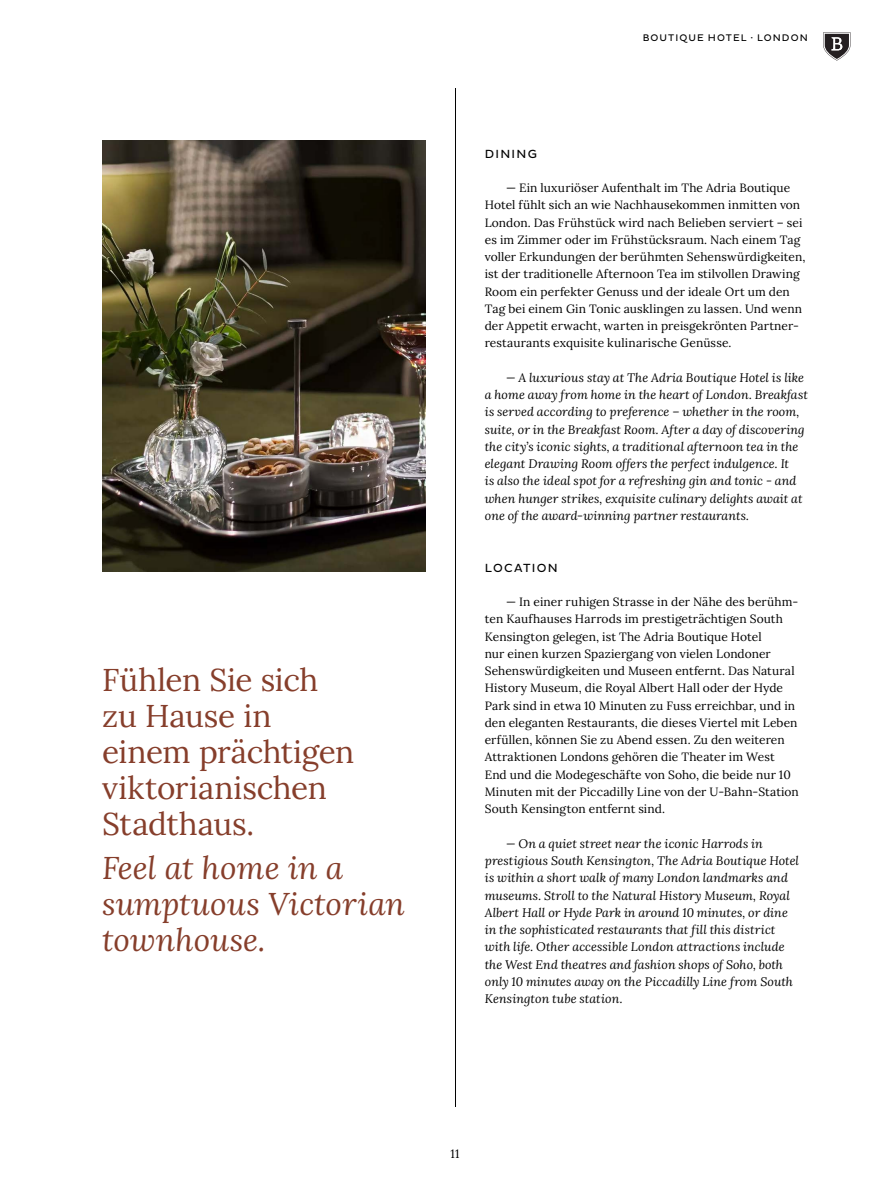
<style>
.page{position:relative;width:893px;height:1191px;background:#fff}
.page>*{position:absolute;margin:0;border:0;box-sizing:border-box;transform-origin:0 0}
.t1{font:31.5px/36px "Lora";letter-spacing:-.01em;color:#863e2b}
.t2{font:italic 31.5px/36px "Lora";letter-spacing:.01em;color:#863e2b}
.t3{font:italic 12.3px/17.2px "Lora";letter-spacing:.005em;color:#000}
.t4{font:12px/17.2px "Lora";letter-spacing:.005em;color:#000}
.t5{font:12px "Pluto Sans";letter-spacing:.105em;color:#000}
.t6{font:9.75px "Pluto Sans";letter-spacing:.11em;color:#000}
</style>
<div class="page">
<svg style="left:823px;top:32px;width:27px;height:29px"></svg>
<hr style="left:453px;top:88px;width:3px;height:1019px;background:#000;opacity:.35">
<img style="left:102px;top:140px;width:323px;height:432px">
<h1 class="t1" style="left:102px;top:659px;width:254px">Fühlen Sie sich zu Hause in einem prächtigen viktorianischen<br>Stadthaus.</h1>
<h1 class="t2" style="left:102px;top:849px;width:304px">Feel at home in a sumptuous Victorian townhouse.</h1>
<p class="t6" style="left:643px;top:32px;width:167px">BOUTIQUE HOTEL · LONDON</p>
<p class="t5" style="left:485px;top:147px;width:54px">DINING</p>
<p class="t4" style="left:485px;top:178px;width:322px;text-indent:21px">— Ein luxuriöser Aufenthalt im The Adria Boutique Hotel fühlt sich an wie Nachhausekommen inmitten von London. Das Frühstück wird nach Belieben serviert – sei es im Zimmer oder im Frühstücksraum. Nach einem Tag voller Erkundungen der berühmten Sehenswürdigkeiten, ist der traditionelle Afternoon Tea im stilvollen Drawing Room ein perfekter Genuss und der ideale Ort um den Tag bei einem Gin Tonic ausklingen zu lassen. Und wenn der Appetit erwacht, warten in preisgekrönten Partner&shy;restaurants exquisite kulinarische Genüsse.</p>
<p class="t3" style="left:485px;top:368px;width:325px;text-indent:21px">— A luxurious stay at The Adria Boutique Hotel is like a home away from home in the heart of London. Breakfast is served according to preference – whether in the room, suite, or in the Breakfast Room. After a day of discovering the city’s iconic sights, a traditional afternoon tea in the elegant Drawing Room offers the perfect indulgence. It<br>is also the ideal spot for a refreshing gin and tonic - and when hunger strikes, exquisite culinary delights await at one of the award-winning partner restaurants.</p>
<p class="t5" style="left:485px;top:561px;width:74px">LOCATION</p>
<p class="t4" style="left:485px;top:592px;width:316px;text-indent:21px">— In einer ruhigen Strasse in der Nähe des berühm&shy;ten Kaufhauses Harrods im prestigeträchtigen South Kensington gelegen, ist The Adria Boutique Hotel<br>nur einen kurzen Spaziergang von vielen Londoner Sehenswürdigkeiten und Museen entfernt. Das Natural History Museum, die Royal Albert Hall oder der Hyde Park sind in etwa 10 Minuten zu Fuss erreichbar, und in den eleganten Restaurants, die dieses Viertel mit Leben erfüllen, können Sie zu Abend essen. Zu den weiteren Attraktionen Londons gehören die Theater im West End und die Modegeschäfte von Soho, die beide nur 10<br>Minuten mit der Piccadilly Line von der U-Bahn- Station South Kensington entfernt sind.</p>
<p class="t3" style="left:485px;top:834px;width:316px;text-indent:21px">— On a quiet street near the iconic Harrods in prestigious South Kensington, The Adria Boutique Hotel is within a short walk of many London landmarks and museums. Stroll to the Natural History Museum, Royal Albert Hall or Hyde Park in around 10 minutes, or dine in the sophisticated restaurants that fill this district with life. Other accessible London attractions include the West End theatres and fashion shops of Soho, both only 10 minutes away on the Piccadilly Line from South Kensington tube station.</p>
<p class="t4" style="left:451px;top:1144px;width:10px">11</p>
</div>
